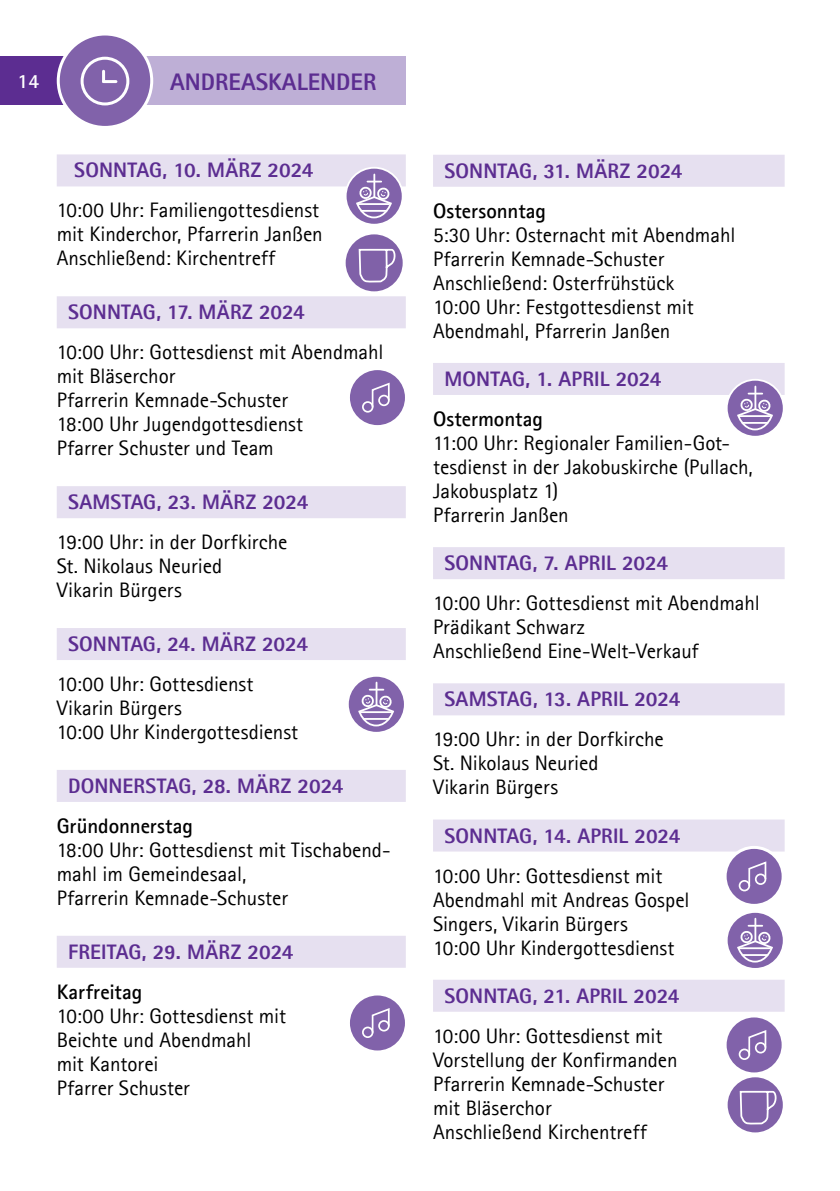
<style>
.page{position:relative;width:840px;height:1191px;background:#fff}
.page>*{position:absolute;margin:0;border:0;box-sizing:border-box;transform-origin:0 0}
.t1{font:800 24px "Agfa Rotis Sans Serif";color:#5c2d91}
.t2{font:21px/24px "Agfa Rotis Sans Serif";color:#000}
.t3{font:800 21px "Agfa Rotis Sans Serif";color:#5c2d91}
.t4{font:700 21px "Agfa Rotis Sans Serif";color:#000}
.t5{font:700 20px "Agfa Rotis Sans Serif";color:#fff}
</style>
<div class="page">
<div style="left:142px;top:57px;width:263px;height:48px;background:#beafd6"></div>
<div style="left:0;top:57px;width:81px;height:48px;background:#5c2d91"></div>
<div style="left:58px;top:34px;width:94px;height:93px;background:#8162aa;border-radius:50%"></div>
<div style="left:57px;top:33px;width:96px;height:96px;border:3px solid #fff;border-radius:50%"></div>
<div style="left:433px;top:155px;width:351px;height:32px;background:#e6e0f0"></div>
<div style="left:433px;top:363px;width:351px;height:32px;background:#e6e0f0"></div>
<div style="left:433px;top:547px;width:351px;height:32px;background:#e6e0f0"></div>
<div style="left:433px;top:683px;width:351px;height:32px;background:#e6e0f0"></div>
<div style="left:433px;top:819px;width:351px;height:32px;background:#e6e0f0"></div>
<div style="left:433px;top:979px;width:351px;height:32px;background:#e6e0f0"></div>
<div style="left:57px;top:154px;width:348px;height:32px;background:#e6e0f0"></div>
<div style="left:57px;top:296px;width:348px;height:32px;background:#e6e0f0"></div>
<div style="left:57px;top:486px;width:348px;height:32px;background:#e6e0f0"></div>
<div style="left:57px;top:628px;width:348px;height:32px;background:#e6e0f0"></div>
<div style="left:57px;top:770px;width:348px;height:32px;background:#e6e0f0"></div>
<div style="left:57px;top:935px;width:348px;height:32px;background:#e6e0f0"></div>
<div style="left:81px;top:57px;width:48px;height:48px;border:3px solid #fff;border-radius:50%"></div>
<svg style="left:102px;top:71px;width:14px;height:12px"></svg>
<svg style="left:726px;top:380px;width:57px;height:57px"></svg>
<div style="left:725px;top:379px;width:59px;height:58px;border:2px solid #fff;border-radius:50%"></div>
<svg style="left:736px;top:386px;width:37px;height:45px"></svg>
<svg style="left:726px;top:912px;width:57px;height:57px"></svg>
<div style="left:725px;top:911px;width:59px;height:58px;border:2px solid #fff;border-radius:50%"></div>
<svg style="left:736px;top:918px;width:37px;height:45px"></svg>
<div style="left:348px;top:994px;width:58px;height:58px;background:#8162aa;border-radius:50%"></div>
<div style="left:347px;top:992px;width:61px;height:61px;border:3px solid #fff;border-radius:50%"></div>
<div style="left:362px;top:1026px;width:11px;height:12px;border:2px solid #fff;border-radius:50%"></div>
<svg style="left:370px;top:1008px;width:20px;height:26px"></svg>
<svg style="left:348px;top:368px;width:58px;height:58px"></svg>
<div style="left:347px;top:367px;width:61px;height:61px;border:3px solid #fff;border-radius:50%"></div>
<div style="left:362px;top:402px;width:10px;height:10px;background:#d2c6e0;border-radius:50%"></div>
<div style="left:362px;top:401px;width:11px;height:11px;border:2px solid #fff;border-radius:50%"></div>
<div style="left:724px;top:1016px;width:58px;height:58px;background:#8162aa;border-radius:50%"></div>
<div style="left:723px;top:1014px;width:61px;height:61px;border:3px solid #fff;border-radius:50%"></div>
<div style="left:738px;top:1048px;width:11px;height:12px;border:2px solid #fff;border-radius:50%"></div>
<svg style="left:747px;top:1030px;width:19px;height:26px"></svg>
<svg style="left:726px;top:1076px;width:57px;height:57px"></svg>
<div style="left:725px;top:1075px;width:59px;height:59px;border:2px solid #fff;border-radius:50%"></div>
<svg style="left:738px;top:1090px;width:41px;height:44px"></svg>
<div style="left:347px;top:676px;width:57px;height:57px;background:#8162aa;border-radius:50%"></div>
<div style="left:347px;top:675px;width:58px;height:58px;border:2px solid #fff;border-radius:50%"></div>
<hr style="left:375px;top:682px;width:2px;height:23px;background:#fff">
<svg style="left:357px;top:688px;width:37px;height:39px"></svg>
<div style="left:724px;top:847px;width:58px;height:58px;background:#8162aa;border-radius:50%"></div>
<div style="left:723px;top:846px;width:61px;height:61px;border:3px solid #fff;border-radius:50%"></div>
<div style="left:738px;top:880px;width:11px;height:11px;border:2px solid #fff;border-radius:50%"></div>
<svg style="left:747px;top:861px;width:19px;height:26px"></svg>
<svg style="left:345px;top:168px;width:57px;height:57px"></svg>
<div style="left:344px;top:167px;width:59px;height:59px;border:2px solid #fff;border-radius:50%"></div>
<hr style="left:373px;top:174px;width:2px;height:23px;background:#fff">
<svg style="left:355px;top:181px;width:37px;height:38px"></svg>
<div style="left:345px;top:234px;width:57px;height:57px;background:#8061a8;border-radius:50%"></div>
<svg style="left:357px;top:248px;width:41px;height:161px"></svg>
<p class="t5" style="left:18px;top:68px;width:23px">14</p>
<p class="t1" style="left:170px;top:67px;width:16px">ANDR</p>
<p class="t1" style="left:228px;top:67px;width:147px">EASKALEND ER</p>
<p class="t3" style="left:74px;top:157px;width:240px">SONNTAG, 10. MÄRZ 2024</p>
<p class="t2" style="left:57px;top:198px;width:267px">10:00 Uhr: Familiengottesdienst mit Kinderchor, Pfarrerin Janßen<br>Anschließend: Kirchentreff</p>
<p class="t3" style="left:68px;top:299px;width:238px">SONNTAG, 17. MÄRZ 2024</p>
<p class="t2" style="left:57px;top:340px;width:328px">10:00 Uhr: Gottesdienst mit Abendmahl mit Bläserchor<br>Pfarrerin Kemnade-Schuster<br>18:00 Uhr Jugendgottesdienst<br>Pfarrer Schuster und Team</p>
<p class="t3" style="left:68px;top:489px;width:242px">SAMSTAG, 23. MÄRZ 2024</p>
<p class="t2" style="left:57px;top:530px;width:232px">19:00 Uhr: in der Dorfkirche<br>St. Nikolaus Neuried<br>Vikarin Bürgers</p>
<p class="t3" style="left:68px;top:630px;width:241px">SONNTAG, 24. MÄRZ 2024</p>
<p class="t2" style="left:57px;top:672px;width:243px">10:00 Uhr: Gottesdienst<br>Vikarin Bürgers<br>10:00 Uhr Kindergottesdienst</p>
<p class="t3" style="left:68px;top:772px;width:277px">DONNERSTAG, 28. MÄRZ 2024</p>
<p class="t4" style="left:57px;top:812px;width:138px">Gründonnerstag</p>
<p class="t2" style="left:57px;top:837px;width:335px">18:00 Uhr: Gottesdienst mit Tischabend&shy;mahl im Gemeindesaal,<br>Pfarrerin Kemnade-Schuster</p>
<p class="t3" style="left:68px;top:938px;width:227px">FREITAG, 29. MÄRZ 2024</p>
<p class="t4" style="left:57px;top:978px;width:87px">Karfreitag</p>
<p class="t2" style="left:57px;top:1003px;width:231px">10:00 Uhr: Gottesdienst mit<br>Beichte und Abendmahl<br>mit Kantorei<br>Pfarrer Schuster</p>
<p class="t3" style="left:444px;top:157px;width:239px">SONNTAG, 31. MÄRZ 2024</p>
<p class="t4" style="left:433px;top:197px;width:114px">Ostersonntag</p>
<p class="t2" style="left:433px;top:222px;width:304px">5:30 Uhr: Osternacht mit Abendmahl<br>Pfarrerin Kemnade-Schuster<br>Anschließend: Osterfrühstück<br>10:00 Uhr: Festgottesdienst mit<br>Abendmahl, Pfarrerin Janßen</p>
<p class="t3" style="left:444px;top:365px;width:219px">MONTAG, 1. APRIL 2024</p>
<p class="t4" style="left:433px;top:405px;width:111px">Ostermontag</p>
<p class="t2" style="left:433px;top:431px;width:321px">11:00 Uhr: Regionaler Familien-Got&shy;tesdienst in der Jakobuskirche (Pullach,<br>Jakobusplatz 1)<br>Pfarrerin Janßen</p>
<p class="t3" style="left:444px;top:549px;width:225px">SONNTAG, 7. APRIL 2024</p>
<p class="t2" style="left:433px;top:591px;width:328px">10:00 Uhr: Gottesdienst mit Abendmahl<br>Prädikant Schwarz<br>Anschließend Eine-Welt-Verkauf</p>
<p class="t3" style="left:444px;top:686px;width:237px">SAMSTAG, 13. APRIL 2024</p>
<p class="t2" style="left:433px;top:727px;width:232px">19:00 Uhr: in der Dorfkirche<br>St. Nikolaus Neuried<br>Vikarin Bürgers</p>
<p class="t3" style="left:444px;top:822px;width:237px">SONNTAG, 14. APRIL 2024</p>
<p class="t2" style="left:433px;top:863px;width:258px">10:00 Uhr: Gottesdienst mit<br>Abendmahl mit Andreas Gospel<br>Singers, Vikarin Bürgers<br>10:00 Uhr Kindergottesdienst</p>
<p class="t3" style="left:444px;top:982px;width:236px">SONNTAG, 21. APRIL 2024</p>
<p class="t2" style="left:433px;top:1023px;width:246px">10:00 Uhr: Gottesdienst mit<br>Vorstellung der Konfirmanden<br>Pfarrerin Kemnade-Schuster mit Bläserchor<br>Anschließend Kirchentreff</p>
</div>
